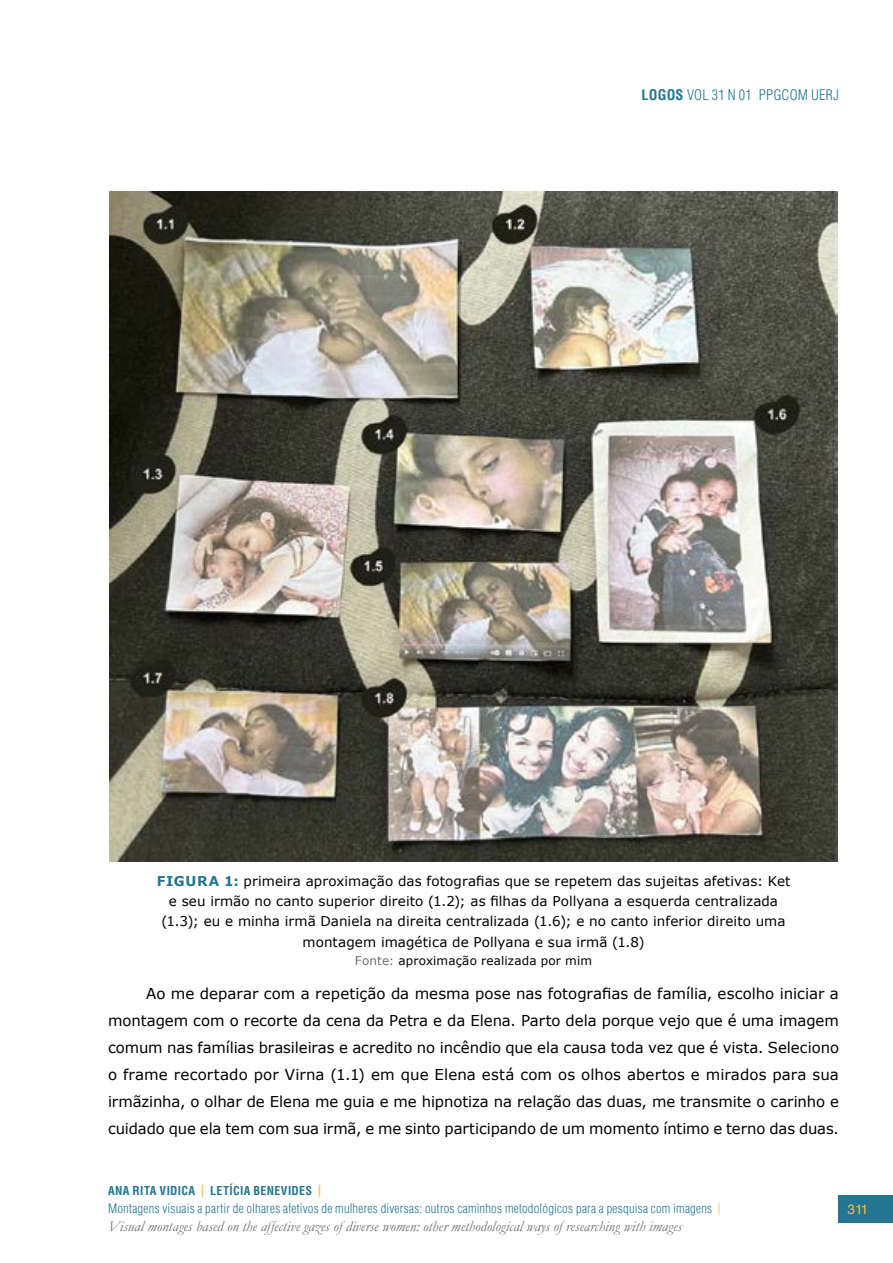
<style>
.page{position:relative;width:893px;height:1263px;background:#fff}
.page>*{position:absolute;margin:0;border:0;box-sizing:border-box;transform-origin:0 0}
.t1{font:15px/27px "Verdana";letter-spacing:-.005em;color:#000;text-align:justify}
.t2{font:italic 15px "Garamond";letter-spacing:.005em;color:#706f6f}
.t3{font:300 condensed 14.25px "Helvetica LT Std";letter-spacing:.01em;color:#227691}
.t4{font:13.5px/20.2px "Verdana";letter-spacing:.005em;color:#000;text-align:center}
.t5{font:13.5px "Helvetica LT Std";color:#fbbc43}
.t6{font:300 condensed 12.75px "Helvetica LT Std";letter-spacing:.02em;color:#227691}
.t7{font:12px "Verdana";letter-spacing:.01em;color:#000}
.t8{font:700 condensed 12px "Helvetica LT Std";letter-spacing:.025em;color:#227691}
.s1{font-weight:700}
.s2{font-weight:700;color:#227691}
.s3{color:#706f6f}
.s4{color:#fbbc43}
</style>
<div class="page">
<div style="left:839px;top:1195px;width:54px;height:28px;background:#227691"></div>
<img style="left:110px;top:192px;width:727px;height:669px">
<p class="t3" style="left:641px;top:86px;width:199px"><span class="s1">LOGOS</span> VOL 31 N 01 PPGCOM UERJ</p>
<p class="t4" style="left:157px;top:870px;width:635px"><span class="s2">FIGURA 1:</span> primeira aproximação das fotografias que se repetem das sujeitas afetivas: Ket e seu irmão no canto superior direito (1.2); as filhas da Pollyana a esquerda centralizada (1.3); eu e minha irmã Daniela na direita centralizada (1.6); e no canto inferior direito uma montagem imagética de Pollyana e sua irmã (1.8)</p>
<p class="t7" style="left:355px;top:952px;width:239px"><span class="s3">Fonte:</span> aproximação realizada por mim</p>
<p class="t1" style="left:108px;top:980px;width:732px;text-indent:38px">Ao me deparar com a repetição da mesma pose nas fotografias de família, escolho iniciar a montagem com o recorte da cena da Petra e da Elena. Parto dela porque vejo que é uma imagem comum nas famílias brasileiras e acredito no incêndio que ela causa toda vez que é vista. Seleciono o frame recortado por Virna (1.1) em que Elena está com os olhos abertos e mirados para sua irmãzinha, o olhar de Elena me guia e me hipnotiza na relação das duas, me transmite o carinho e cuidado que ela tem com sua irmã, e me sinto participando de um momento íntimo e terno das duas.</p>
<p class="t8" style="left:108px;top:1183px;width:215px">ANA RITA VIDICA <span class="s4">|</span> LETÍCIA BENEVIDES <span class="s4">|</span></p>
<p class="t6" style="left:108px;top:1201px;width:614px">Montagens visuais a partir de olhares afetivos de mulheres diversas: outros caminhos metodológicos para a pesquisa com imagens <span class="s4">|</span></p>
<p class="t2" style="left:108px;top:1216px;width:575px">Visual montages based on the affective gazes of diverse women: other methodological ways of researching with images</p>
<p class="t5" style="left:847px;top:1201px;width:22px">311</p>
</div>
